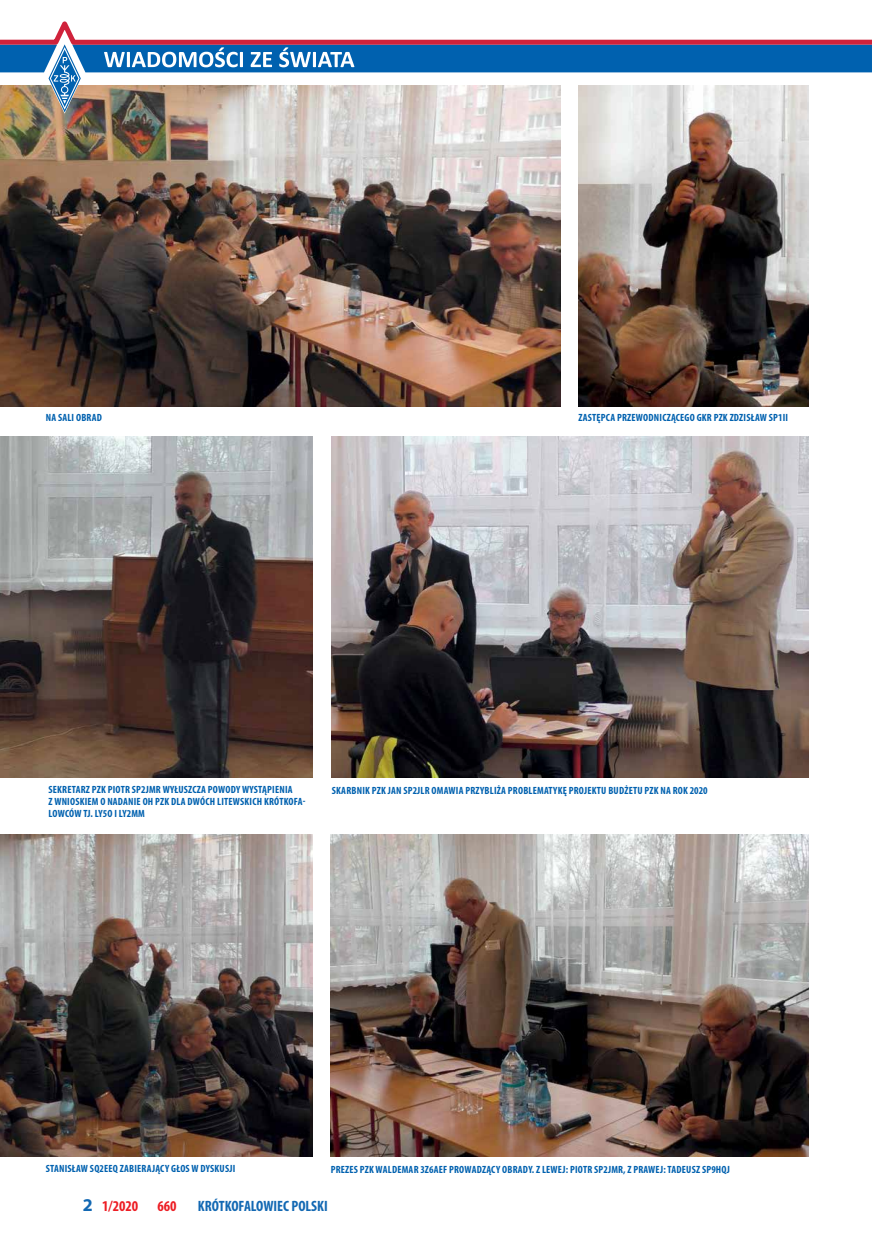
<style>
.page{position:relative;width:872px;height:1255px;background:#fff}
.page>*{position:absolute;margin:0;border:0;box-sizing:border-box;transform-origin:0 0}
.t1{font:700 condensed 15px "Myriad Pro";color:#1268b3}
.t2{font:700 condensed 15px "Myriad Pro";color:#ed1d24}
.t3{font:700 condensed 10.5px "Myriad Pro";letter-spacing:.02em;color:#0061af}
.s1{font-stretch:normal;font-size:18px;color:#1268b3}
</style>
<div class="page">
<img style="left:0;top:114px;width:560px;height:292px">
<img style="left:330px;top:834px;width:478px;height:322px">
<img style="left:0;top:834px;width:312px;height:322px">
<img style="left:0;top:436px;width:312px;height:341px">
<img style="left:332px;top:436px;width:476px;height:341px">
<img style="left:578px;top:114px;width:230px;height:292px">
<svg style="left:0;top:21px;width:872px;height:93px"></svg>
<p class="t3" style="left:46px;top:411px;width:18px">NASALI</p>
<p class="t3" style="left:76px;top:411px;width:7px">OBRAD</p>
<p class="t3" style="left:578px;top:411px;width:45px">ZASTĘPCA PRZE</p>
<p class="t3" style="left:636px;top:411px;width:13px">WODNICZ</p>
<p class="t3" style="left:671px;top:411px;width:11px">ĄCEGO</p>
<p class="t3" style="left:696px;top:411px;width:43px">GKR PZK ZDZISŁA</p>
<p class="t3" style="left:760px;top:411px;width:30px">W SP1II</p>
<p class="t3" style="left:48px;top:783px;width:10px">SEKRE</p>
<p class="t3" style="left:72px;top:783px;width:109px">TARZ PZK PIOTR SP2JMR WYŁUSZCZA</p>
<p class="t3" style="left:208px;top:783px;width:65px">POWODY WYSTĄPIENIA</p>
<p class="t3" style="left:48px;top:795px;width:19px">Z WNIOSKIEM</p>
<p class="t3" style="left:100px;top:795px;width:6px">ONADANIE</p>
<p class="t3" style="left:143px;top:795px;width:103px">OH PZK DLA DWÓCH LITEWSKICH</p>
<p class="t3" style="left:264px;top:795px;width:26px">KRÓTKOFA</p>
<p class="t3" style="left:303px;top:795px;width:4px">-</p>
<p class="t3" style="left:49px;top:807px;width:98px">LOWCÓW TJ. LY5O I LY2MM</p>
<p class="t3" style="left:332px;top:784px;width:11px">SKARBNIK</p>
<p class="t3" style="left:372px;top:784px;width:143px">PZK JAN SP2JLR OMAWIA PRZYBLIŻA PROBLEMA</p>
<p class="t3" style="left:548px;top:784px;width:161px">TYKĘ PROJEKTU BUDŻETU PZK NA ROK 2020</p>
<p class="t3" style="left:46px;top:1161px;width:14px">STANISŁA</p>
<p class="t3" style="left:81px;top:1161px;width:45px">W SQ2EEQ ZABIERA</p>
<p class="t3" style="left:152px;top:1161px;width:25px">JĄCY GŁOS</p>
<p class="t3" style="left:191px;top:1161px;width:25px">W DYSKUS</p>
<p class="t3" style="left:229px;top:1161px;width:6px">JI</p>
<p class="t3" style="left:331px;top:1162px;width:11px">PREZES</p>
<p class="t3" style="left:360px;top:1162px;width:23px">PZK WALDEMAR</p>
<p class="t3" style="left:420px;top:1162px;width:88px">3Z6AEF PROWADZĄCY OBRAD</p>
<p class="t3" style="left:528px;top:1162px;width:105px">Y. Z LEWEJ: PIOTR SP2JMR, ZPRA</p>
<p class="t3" style="left:648px;top:1162px;width:25px">WEJ: TADEUSZ</p>
<p class="t3" style="left:702px;top:1162px;width:29px">SP9HQJ</p>
<h1 class="t2" style="left:83px;top:1196px;width:57px"><span class="s1">2</span> 1/2020</h1>
<h1 class="t2" style="left:157px;top:1196px;width:21px">660</h1>
<h1 class="t1" style="left:198px;top:1196px;width:131px">KRÓTKOFALOWIEC POLSKI</h1>
</div>
